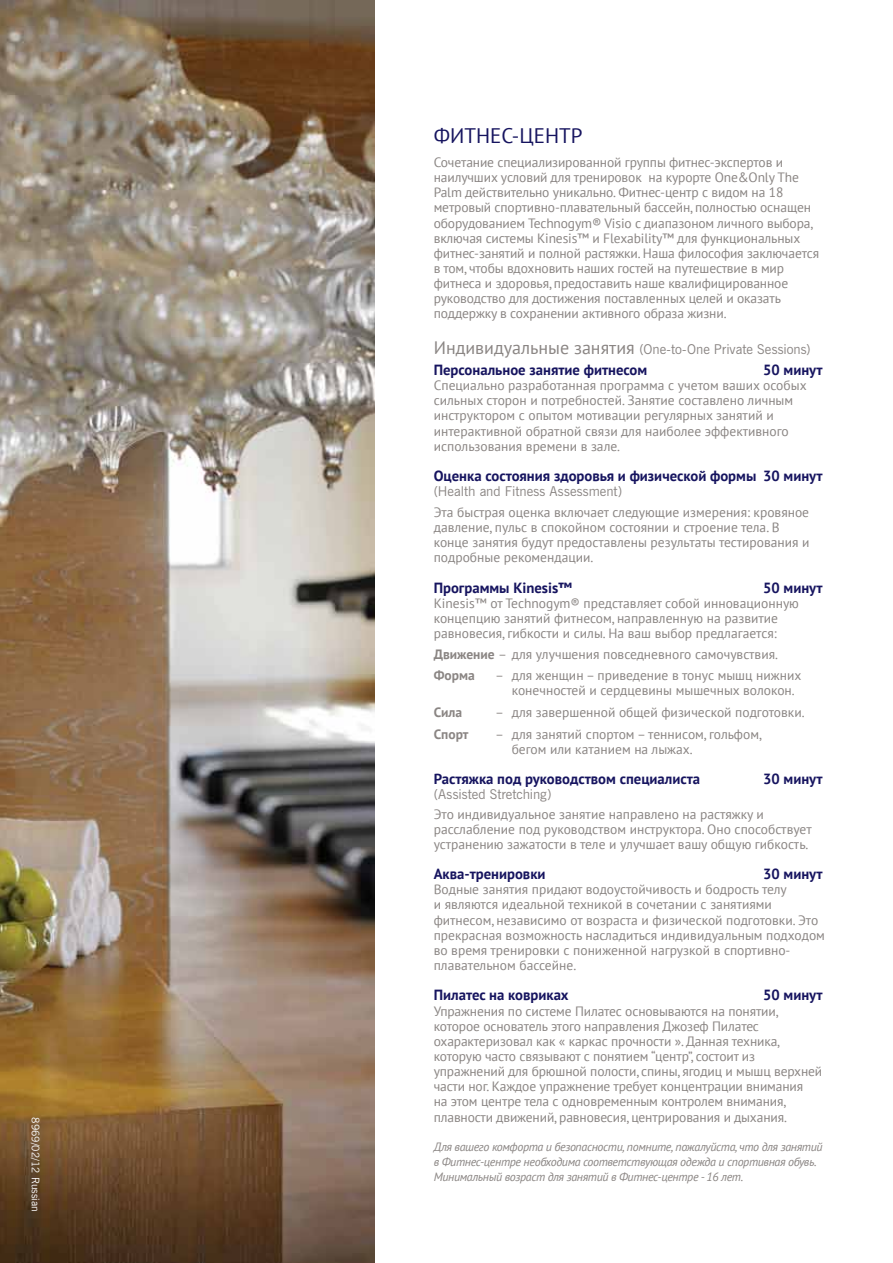
<style>
.page{position:relative;width:893px;height:1263px;background:#fff}
.page>*{position:absolute;margin:0;border:0;box-sizing:border-box;transform-origin:0 0}
.t1{font:21px "PT Sans";color:#16145f}
.t2{font:700 14.7px "PT Sans";color:#16145f}
.t3{font:13.5px/15.1px "PT Sans";letter-spacing:-.01em;color:#8a8583}
.t4{font:13.5px "News Gothic BT";color:#8a8583}
.t5{font:700 13.5px "PT Sans";color:#8a8583}
.t6{font:italic 12px/15.1px "PT Sans";letter-spacing:-.03em;color:#8a8583}
.t7{font:10.5px "News Gothic BT";color:#fff}
.s1{font-family:"PT Sans";font-size:18px}
.s2{font-weight:700}
</style>
<div class="page">
<img style="left:0;top:0;width:374px;height:1263px">
<p class="t7" style="left:42px;top:1117px;width:96px;rotate:90deg">8969/02/12 Russian</p>
<h1 class="t1" style="left:434px;top:122px;width:150px">ФИТНЕС-ЦЕНТР</h1>
<p class="t3" style="left:434px;top:154px;width:387px">Сочетание специализированной группы фитнес-экспертов и наилучших условий для тренировок на курорте One&amp;Only The Palm действительно уникально. Фитнес-центр с видом на 18 метровый спортивно-плавательный бассейн, полностью оснащен оборудованием Technogym® Visio c диапазоном личного выбора, включая системы Kinesis™ и Flexability™ для функциональных фитнес-занятий и полной растяжки. Наша философия заключается в том, чтобы вдохновить наших гостей на путешествие в мир фитнеса и здоровья, предоставить наше квалифицированное руководство для достижения поставленных целей и оказать поддержку в сохранении активного образа жизни.</p>
<p class="t4" style="left:434px;top:341px;width:378px"><span class="s1">Индивидуальные занятия</span> (One-to-One Private Sessions)</p>
<p class="t2" style="left:434px;top:360px;width:215px">Персональное занятие фитнесом</p>
<p class="t2" style="left:763px;top:360px;width:61px">50 минут</p>
<p class="t3" style="left:434px;top:377px;width:374px">Специально разработанная программа с учетом ваших особых сильных сторон и потребностей. Занятие составлено личным инструктором с опытом мотивации регулярных занятий и интерактивной обратной связи для наиболее эффективного использования времени в зале.</p>
<p class="t2" style="left:434px;top:466px;width:390px">Оценка состояния здоровья и физической формы 30 минут</p>
<p class="t4" style="left:434px;top:483px;width:190px">(Health and Fitness Assessment)</p>
<p class="t3" style="left:434px;top:504px;width:377px">Эта быстрая оценка включает следующие измерения: кровяное давление, пульс в спокойном состоянии и строение тела. В конце занятия будут предоставлены результаты тестирования и подробные рекомендации.</p>
<p class="t2" style="left:434px;top:578px;width:140px">Программы Kinesis™</p>
<p class="t2" style="left:763px;top:578px;width:61px">50 минут</p>
<p class="t3" style="left:434px;top:595px;width:367px">Kinesis™ от Technogym® представляет собой инновационную концепцию занятий фитнесом, направленную на развитие равновесия, гибкости и силы. На ваш выбор предлагается:</p>
<p class="t3" style="left:434px;top:643px;width:346px;line-height:21.6px"><span class="s2">Движение</span> – для улучшения повседневного самочувствия.<br><span class="s2">Форма</span></p>
<p class="t3" style="left:512px;top:668px;width:291px;text-indent:-16px">– для женщин – приведение в тонус мышц нижних конечностей и сердцевины мышечных волокон.</p>
<p class="t5" style="left:434px;top:703px;width:30px">Сила</p>
<p class="t3" style="left:495px;top:704px;width:311px">– для завершенной общей физической подготовки.</p>
<p class="t5" style="left:434px;top:725px;width:36px">Спорт</p>
<p class="t3" style="left:512px;top:726px;width:251px;text-indent:-16px">– для занятий спортом – теннисом, гольфом, бегом или катанием на лыжах.</p>
<p class="t2" style="left:434px;top:769px;width:268px">Растяжка под руководством специалиста</p>
<p class="t2" style="left:763px;top:769px;width:61px">30 минут</p>
<p class="t4" style="left:434px;top:786px;width:119px">(Assisted Stretching)</p>
<p class="t3" style="left:434px;top:806px;width:380px">Это индивидуальное занятие направлено на растяжку и расслабление под руководством инструктора. Оно способствует устранению зажатости в теле и улучшает вашу общую гибкость.</p>
<p class="t2" style="left:434px;top:864px;width:113px">Аква-тренировки</p>
<p class="t2" style="left:763px;top:864px;width:61px">30 минут</p>
<p class="t3" style="left:434px;top:882px;width:393px">Водные занятия придают водоустойчивость и бодрость телу<br>и являются идеальной техникой в сочетании с занятиями фитнесом, независимо от возраста и физической подготовки. Это прекрасная возможность насладиться индивидуальным подходом во время тренировки с пониженной нагрузкой в спортивно&shy;плавательном бассейне.</p>
<p class="t2" style="left:434px;top:985px;width:136px">Пилатес на ковриках</p>
<p class="t2" style="left:763px;top:985px;width:61px">50 минут</p>
<p class="t3" style="left:434px;top:1003px;width:390px">Упражнения по системе Пилатес основываются на понятии, которое основатель этого направления Джозеф Пилатес охарактеризовал как « каркас прочности ». Данная техника, которую часто связывают с понятием “центр”, состоит из упражнений для брюшной полости, спины, ягодиц и мышц верхней части ног. Каждое упражнение требует концентрации внимания<br>на этом центре тела с одновременным контролем внимания, плавности движений, равновесия, центрирования и дыхания.</p>
<p class="t6" style="left:434px;top:1139px;width:390px">Для вашего комфорта и безопасности, помните, пожалуйста, что для занятий в Фитнес-центре необходима соответствующая одежда и спортивная обувь.<br>Минимальный возраст для занятий в Фитнес-центре - 16 лет.</p>
</div>
